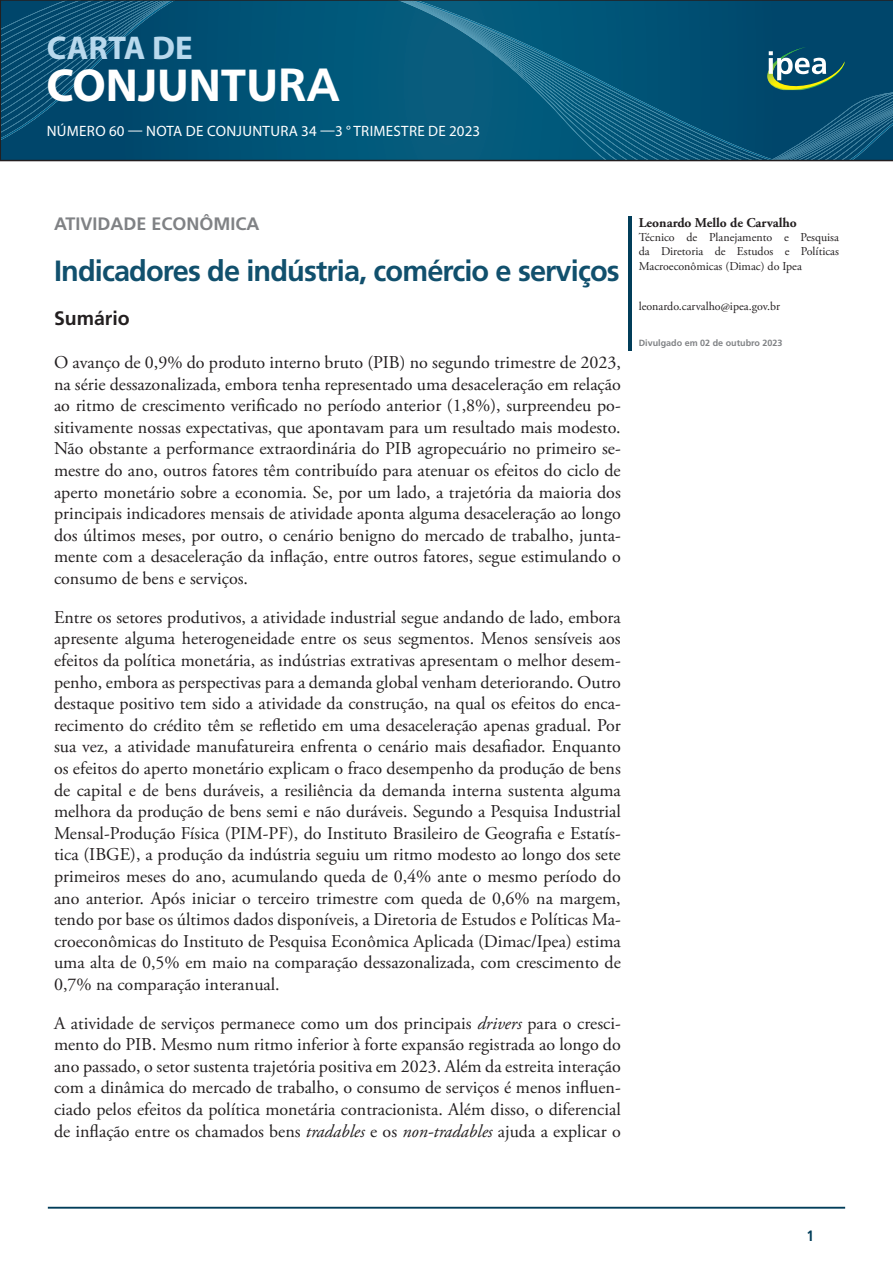
<style>
.page{position:relative;width:893px;height:1263px;background:#fff}
.page>*{position:absolute;margin:0;border:0;box-sizing:border-box;transform-origin:0 0}
.t1{font:700 46.5px "Myriad Pro";color:#fff}
.t2{font:700 33px "Myriad Pro";color:#b9d9ed}
.titulo-principal{font:700 29.25px "Frutiger LT Pro";letter-spacing:-.03em;color:#11506d}
.Título_1{font:700 19.5px "Frutiger LT Pro";color:#231f20}
.corpo_de_texto{font:18px/21.6px "Adobe Garamond Pro";color:#231f20;text-align:justify}
.t3{font:700 18px "Frutiger LT Pro";color:#808285}
.t4{font:15px "Myriad Pro";letter-spacing:.02em;color:#fff}
.t5{font:700 condensed 15px "Frutiger LT Pro";color:#013d59}
.nome_autor{font:700 13.5px "Adobe Garamond Pro";color:#231f20}
.cargo_autor{font:12px/14.4px "Adobe Garamond Pro";color:#231f20;text-align:justify}
.email_autor{font:700 9px "Frutiger LT Pro";color:#808285}
.s1{font-family:"Frutiger LT Pro"}
.s2{font-style:italic}
</style>
<div class="page">
<svg style="left:0;top:0;width:893px;height:161px;background:#065476"></svg>
<hr style="left:48px;top:1207px;width:797px;height:1px;background:#013d59">
<img style="left:766px;top:47px;width:78px;height:44px">
<svg style="left:769px;top:51px;width:57px;height:29px"></svg>
<hr style="left:628px;top:216px;width:3px;height:134px;background:#013d59">
<h2 class="t2" style="left:47px;top:27px;width:147px">CARTA DE</h2>
<h1 class="t1" style="left:46px;top:55px;width:295px">CONJUNTU<span class="s1">RA</span></h1>
<p class="t4" style="left:47px;top:122px;width:435px">NÚMERO 60 — NOTA DE CONJUNTURA 34 —3 ° TRIMESTRE DE 2023</p>
<p class="t3" style="left:54px;top:213px;width:207px">ATIVIDADE ECONÔMICA</p>
<p class="titulo-principal" style="left:54px;top:253px;width:567px">Indicadores de indústria, comércio e serviços</p>
<p class="Título_1" style="left:54px;top:307px;width:77px">Sumário</p>
<p class="corpo_de_texto" style="left:54px;top:352px;width:568px">O avanço de 0,9% do produto interno bruto (PIB) no segundo trimestre de 2023, na série dessazonalizada, embora tenha representado uma desaceleração em relação ao ritmo de crescimento verificado no período anterior (1,8%), surpreendeu po&shy;sitivamente nossas expectativas, que apontavam para um resultado mais modesto.<br>Não obstante a performance extraordinária do PIB agropecuário no primeiro se&shy;mestre do ano, outros fatores têm contribuído para atenuar os efeitos do ciclo de aperto monetário sobre a economia. Se, por um lado, a trajetória da maioria dos principais indicadores mensais de atividade aponta alguma desaceleração ao longo dos últimos meses, por outro, o cenário benigno do mercado de trabalho, junta&shy;mente com a desaceleração da inflação, entre outros fatores, segue estimulando o consumo de bens e serviços.</p>
<p class="corpo_de_texto" style="left:54px;top:607px;width:568px">Entre os setores produtivos, a atividade industrial segue andando de lado, embora apresente alguma heterogeneidade entre os seus segmentos. Menos sensíveis aos efeitos da política monetária, as indústrias extrativas apresentam o melhor desem&shy;penho, embora as perspectivas para a demanda global venham deteriorando. Outro destaque positivo tem sido a atividade da construção, na qual os efeitos do enca&shy;recimento do crédito têm se refletido em uma desaceleração apenas gradual. Por sua vez, a atividade manufatureira enfrenta o cenário mais desafiador. Enquanto os efeitos do aperto monetário explicam o fraco desempenho da produção de bens de capital e de bens duráveis, a resiliência da demanda interna sustenta alguma melhora da produção de bens semi e não duráveis. Segundo a Pesquisa Industrial Mensal-Produção Física (PIM-PF), do Instituto Brasileiro de Geografia e Estatís&shy;tica (IBGE), a produção da indústria seguiu um ritmo modesto ao longo dos sete primeiros meses do ano, acumulando queda de 0,4% ante o mesmo período do ano anterior. Após iniciar o terceiro trimestre com queda de 0,6% na margem, tendo por base os últimos dados disponíveis, a Diretoria de Estudos e Políticas Ma&shy;croeconômicas do Instituto de Pesquisa Econômica Aplicada (Dimac/Ipea) estima uma alta de 0,5% em maio na comparação dessazonalizada, com crescimento de 0,7% na comparação interanual.</p>
<p class="corpo_de_texto" style="left:54px;top:1013px;width:568px">A atividade de serviços permanece como um dos principais <span class="s2">drivers</span> para o cresci&shy;mento do PIB. Mesmo num ritmo inferior à forte expansão registrada ao longo do ano passado, o setor sustenta trajetória positiva em 2023. Além da estreita interação com a dinâmica do mercado de trabalho, o consumo de serviços é menos influen&shy;ciado pelos efeitos da política monetária contracionista. Além disso, o diferencial de inflação entre os chamados bens <span class="s2">tradables</span> e os <span class="s2">non-tradables</span> ajuda a explicar o</p>
<p class="nome_autor" style="left:639px;top:215px;width:160px">Leonardo Mello de Carvalho</p>
<p class="cargo_autor" style="left:639px;top:230px;width:202px">Técnico de Planejamento e Pesquisa da Diretoria de Estudos e Políticas Macroeconômicas (Dimac) do Ipea</p>
<p class="cargo_autor" style="left:639px;top:299px;width:143px">leonardo.carvalho@ipea.gov.br</p>
<p class="email_autor" style="left:639px;top:338px;width:145px">Divulgado em 02 de outubro 2023</p>
<p class="t5" style="left:807px;top:1227px;width:9px">1</p>
</div>
